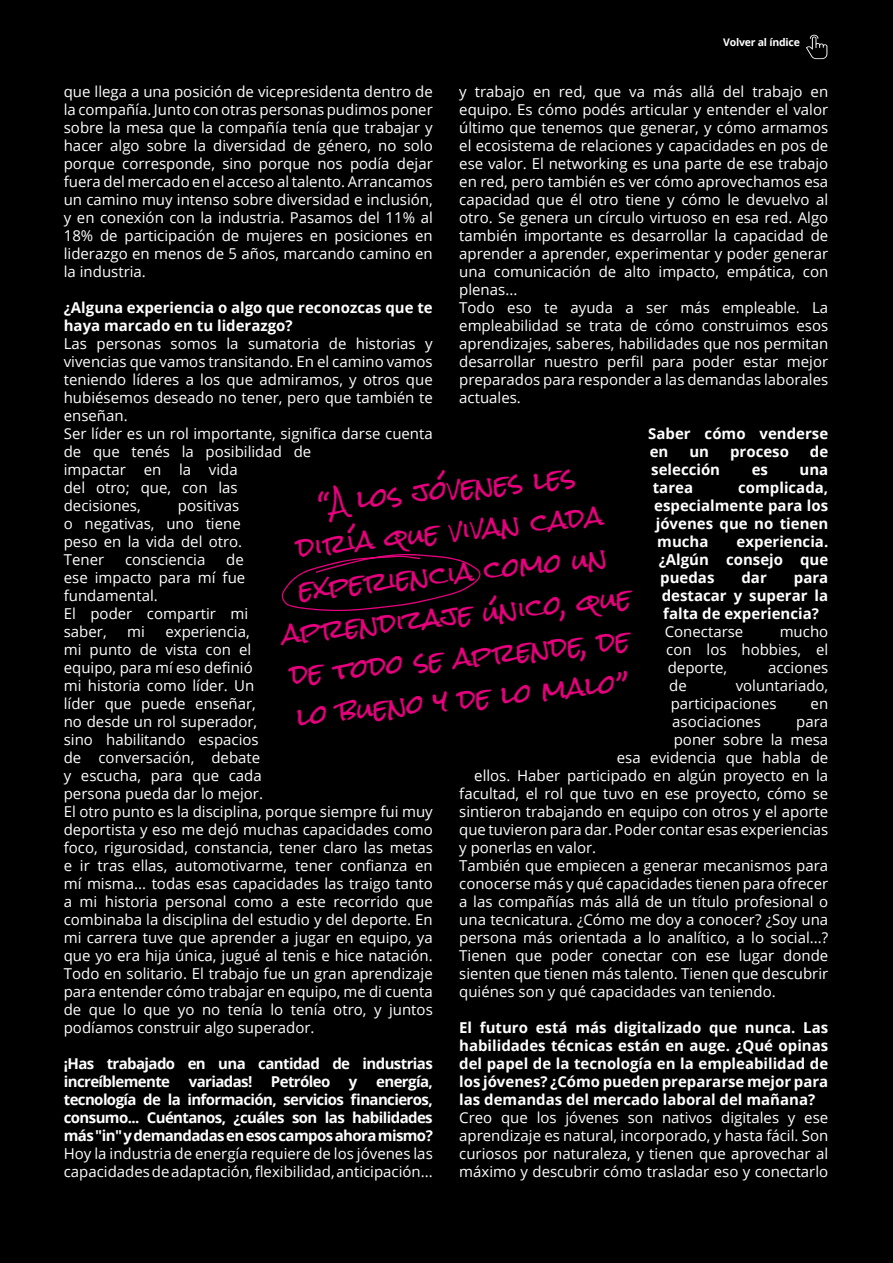
<style>
.page{position:relative;width:893px;height:1263px;background:#000}
.page>*{position:absolute;margin:0;border:0;box-sizing:border-box;transform-origin:0 0}
.t1{font:25.5px/42px "Rock Salt";color:#e6007d;text-align:center}
.t2{font:15px/18px "Open Sans";color:#fff}
.t3{font:700 15px/18px "Open Sans";color:#fff;text-align:justify}
.t4{font:700 10.5px "Open Sans";letter-spacing:-.02em;color:#fff}
</style>
<div class="page">
<svg style="left:281px;top:553px;width:200px;height:58px"></svg>
<svg style="left:806px;top:35px;width:21px;height:24px"></svg>
<p class="t4" style="left:723px;top:35px;width:78px">Volver al índice</p>
<p class="t2" style="left:64px;top:82px;width:371px;text-align:justify">que llega a una posición de vicepresidenta dentro de la compañía. Junto con otras personas pudimos poner sobre la mesa que la compañía tenía que trabajar y hacer algo sobre la diversidad de género, no solo porque corresponde, sino porque nos podía dejar fuera del mercado en el acceso al talento. Arrancamos un camino muy intenso sobre diversidad e inclusión, y en conexión con la industria. Pasamos del 11% al 18% de participación de mujeres en posiciones en liderazgo en menos de 5 años, marcando camino en la industria.</p>
<p class="t3" style="left:64px;top:298px;width:371px">¿Alguna experiencia o algo que reconozcas que te haya marcado en tu liderazgo?</p>
<p class="t2" style="left:64px;top:334px;width:371px">Las personas somos la sumatoria de historias y vivencias que vamos transitando. En el camino vamos teniendo líderes a los que admiramos, y otros que hubiésemos deseado no tener, pero que también te enseñan.<br>Ser líder es un rol importante, significa darse cuenta de que tenés la posibilidad de<br>impactar en la vida<br>del otro; que, con las<br>decisiones,</p>
<p class="t2" style="left:459px;top:82px;width:371px">y trabajo en red, que va más allá del trabajo en equipo. Es cómo podés articular y entender el valor último que tenemos que generar, y cómo armamos el ecosistema de relaciones y capacidades en pos de ese valor. El networking es una parte de ese trabajo en red, pero también es ver cómo aprovechamos esa capacidad que él otro tiene y cómo le devuelvo al otro. Se genera un círculo virtuoso en esa red. Algo también importante es desarrollar la capacidad de aprender a aprender, experimentar y poder generar una comunicación de alto impacto, empática, con plenas...<br>Todo eso te ayuda a ser más empleable. La empleabilidad se trata de cómo construimos esos aprendizajes, saberes, habilidades que nos permitan desarrollar nuestro perfil para poder estar mejor preparados para responder a las demandas laborales actuales.</p>
<p class="t3" style="left:648px;top:424px;width:182px">Saber cómo venderse en</p>
<p class="t3" style="left:689px;top:442px;width:21px">un</p>
<p class="t3" style="left:730px;top:442px;width:60px">proceso</p>
<p class="t3" style="left:810px;top:442px;width:20px">de</p>
<p class="t3" style="left:651px;top:460px;width:70px">selección</p>
<p class="t3" style="left:752px;top:460px;width:18px">es</p>
<p class="t3" style="left:799px;top:460px;width:30px">una</p>
<p class="t3" style="left:653px;top:478px;width:42px">tarea</p>
<h1 class="t1" style="left:267px;top:489px;width:352px;rotate:-6deg">“A los jóvenes les<br>diría que vivan cada experiencia como un aprendizaje único, que de todo se aprende, de lo bueno y de lo malo”</h1>
<p class="t3" style="left:654px;top:478px;width:175px;text-indent:84px">complicada, especialmente para los jóvenes que no tienen mucha</p>
<p class="t2" style="left:64px;top:496px;width:180px;text-indent:114px">positivas o negativas, uno tiene peso en la vida del otro.<br>Tener</p>
<p class="t3" style="left:659px;top:532px;width:171px;text-indent:78px">experiencia. ¿Algún consejo que puedas</p>
<p class="t2" style="left:64px;top:550px;width:186px;text-indent:162px">de ese impacto para mí fue fundamental.<br>El poder compartir mi saber,</p>
<p class="t2" style="left:125px;top:550px;width:82px">consciencia</p>
<p class="t3" style="left:741px;top:568px;width:27px">dar</p>
<p class="t3" style="left:662px;top:568px;width:168px;text-indent:132px">para destacar y superar la falta de experiencia?</p>
<p class="t2" style="left:665px;top:622px;width:80px">Conectarse</p>
<p class="t2" style="left:666px;top:622px;width:164px;text-align:justify;text-indent:113px">mucho con los hobbies, el deporte,</p>
<p class="t2" style="left:64px;top:622px;width:371px;text-indent:102px">experiencia,<br>mi punto de vista con el<br>equipo, para mí eso definió<br>mi historia como líder. Un<br>líder que puede enseñar,<br>no desde un rol superador,<br>sino habilitando espacios<br>de conversación, debate<br>y escucha, para que cada<br>persona pueda dar lo mejor.<br>El otro punto es la disciplina, porque siempre fui muy deportista y eso me dejó muchas capacidades como foco, rigurosidad, constancia, tener claro las metas e ir tras ellas, automotivarme, tener confianza en mí misma... todas esas capacidades las traigo tanto a mi historia personal como a este recorrido que combinaba la disciplina del estudio y del deporte. En mi carrera tuve que aprender a jugar en equipo, ya que yo era hija única, jugué al tenis e hice natación.<br>Todo en solitario. El trabajo fue un gran aprendizaje para entender cómo trabajar en equipo, me di cuenta de que lo que yo no tenía lo tenía otro, y juntos podíamos construir algo superador.</p>
<p class="t3" style="left:64px;top:1054px;width:371px">¡Has trabajado en una cantidad de industrias increíblemente variadas! Petróleo y energía, tecnología de la información, servicios financieros, consumo... Cuéntanos, ¿cuáles son las habilidades más "in" y demandadas en esos campos ahora mismo?</p>
<p class="t2" style="left:64px;top:1144px;width:371px">Hoy la industria de energía requiere de los jóvenes las capacidades de adaptación, flexibilidad, anticipación...</p>
<p class="t2" style="left:127px;top:622px;width:19px">mi</p>
<p class="t2" style="left:768px;top:658px;width:62px">acciones</p>
<p class="t2" style="left:669px;top:676px;width:19px">de</p>
<p class="t2" style="left:671px;top:676px;width:159px;text-indent:65px">voluntariado, participaciones</p>
<p class="t2" style="left:811px;top:694px;width:19px">en</p>
<p class="t2" style="left:672px;top:712px;width:90px">asociaciones</p>
<p class="t2" style="left:796px;top:712px;width:33px">para</p>
<p class="t2" style="left:674px;top:730px;width:156px">poner sobre la mesa</p>
<p class="t2" style="left:617px;top:748px;width:213px">esa evidencia que habla de</p>
<p class="t2" style="left:474px;top:766px;width:355px">ellos. Haber participado en algún proyecto en la</p>
<p class="t2" style="left:459px;top:784px;width:370px">facultad, el rol que tuvo en ese proyecto, cómo se</p>
<p class="t2" style="left:459px;top:802px;width:371px">sintieron trabajando en equipo con otros y el aporte</p>
<p class="t2" style="left:459px;top:820px;width:371px">que tuvieron para dar. Poder contar esas experiencias</p>
<p class="t2" style="left:459px;top:838px;width:138px">y ponerlas en valor.</p>
<p class="t2" style="left:459px;top:856px;width:371px">También que empiecen a generar mecanismos para</p>
<p class="t2" style="left:459px;top:874px;width:371px">conocerse más y qué capacidades tienen para ofrecer</p>
<p class="t2" style="left:459px;top:892px;width:371px">a las compañías más allá de un título profesional o</p>
<p class="t2" style="left:459px;top:910px;width:370px">una tecnicatura. ¿Cómo me doy a conocer? ¿Soy una</p>
<p class="t2" style="left:459px;top:928px;width:370px">persona más orientada a lo analítico, a lo social...?</p>
<p class="t2" style="left:459px;top:946px;width:371px">Tienen que poder conectar con ese lugar donde</p>
<p class="t2" style="left:459px;top:964px;width:371px">sienten que tienen más talento. Tienen que descubrir</p>
<p class="t2" style="left:459px;top:982px;width:318px">quiénes son y qué capacidades van teniendo.</p>
<p class="t3" style="left:459px;top:1018px;width:371px">El futuro está más digitalizado que nunca. Las habilidades técnicas están en auge. ¿Qué opinas del papel de la tecnología en la empleabilidad de los jóvenes? ¿Cómo pueden prepararse mejor para las demandas del mercado laboral del mañana?</p>
<p class="t2" style="left:459px;top:1108px;width:371px;text-align:justify">Creo que los jóvenes son nativos digitales y ese aprendizaje es natural, incorporado, y hasta fácil. Son curiosos por naturaleza, y tienen que aprovechar al máximo y descubrir cómo trasladar eso y conectarlo</p>
</div>
